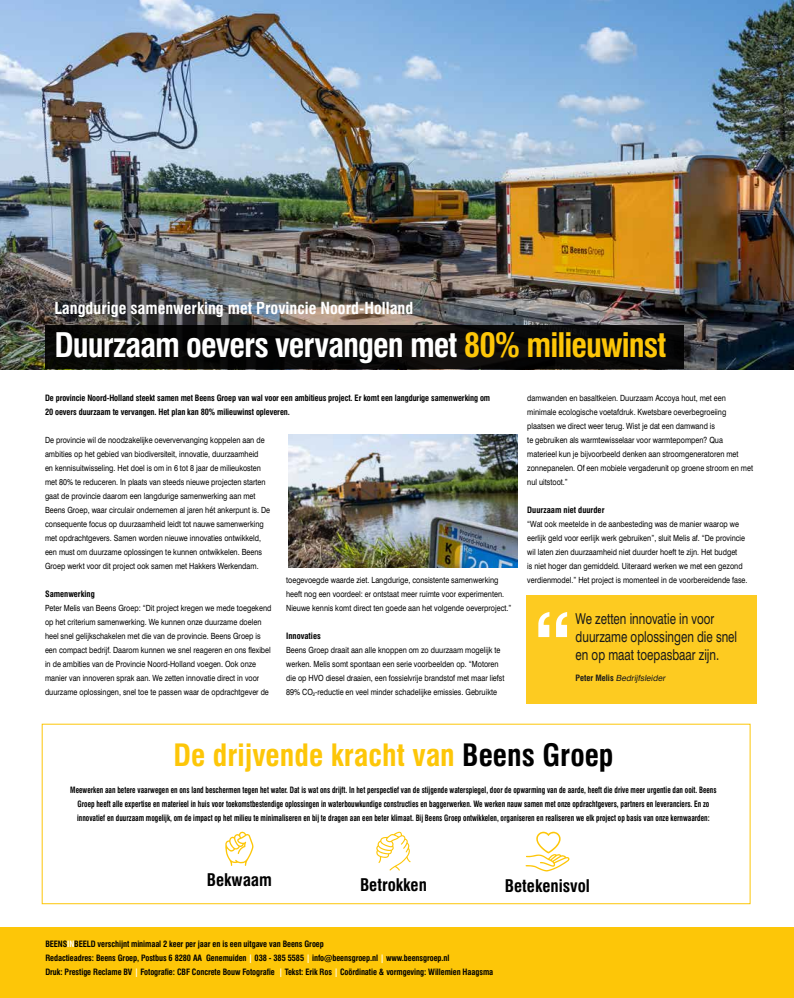
<style>
.page{position:relative;width:794px;height:998px;background:#fff}
.page>*{position:absolute;margin:0;border:0;box-sizing:border-box;transform-origin:0 0}
.t1{font:700 condensed 33px "Swiss 721 BT";letter-spacing:-.03em;color:#fff}
.t2{font:700 condensed 30px "Swiss 721 BT";color:#fdc608}
.t3{font:700 condensed 17px "Swiss 721 BT";color:#000}
.t4{font:700 condensed 16.2px "Swiss 721 BT";color:#fff}
.t5{font:15px/18px "Swiss 721 BT";color:#000;scale:.77 1}
.t6{font:8.5px/14px "Swiss 721 BT";color:#000;scale:.85 1}
.t7{font:700 condensed 8.5px/14px "Swiss 721 BT";color:#000;text-align:center;scale:.85 1}
.t8{font:700 condensed 8.5px/14px "Swiss 721 BT";color:#000}
.t9{font:italic 8.5px "Swiss 721 BT";color:#000}
.s1{color:#fdc608}
.s2{font-weight:700;font-style:normal;font-stretch:condensed}
.s3{color:#000}
.s4{color:#fff}
</style>
<div class="page">
<img style="left:0;top:0;width:794px;height:369px">
<div style="left:0;top:927px;width:794px;height:71px;background:#fdc608"></div>
<div style="left:45px;top:326px;width:639px;height:43px;background:#090909"></div>
<div style="left:526px;top:595px;width:230px;height:108px;background:#fdcb21"></div>
<svg style="left:538px;top:612px;width:29px;height:25px"></svg>
<div style="left:42px;top:724px;width:708px;height:180px;border:1px solid #fdc608"></div>
<svg style="left:225px;top:831px;width:28px;height:35px"></svg>
<svg style="left:376px;top:831px;width:35px;height:40px"></svg>
<svg style="left:525px;top:831px;width:45px;height:40px"></svg>
<img style="left:288px;top:434px;width:229px;height:133px">
<h3 class="t4" style="left:54px;top:299px;width:360px">Langdurige samenwerking met Provincie Noord-Holland</h3>
<h1 class="t1" style="left:54px;top:326px;width:613px">Duurzaam oevers vervangen met <span class="s1">80% milieuwinst</span></h1>
<p class="t8" style="left:45px;top:391px;width:447px">De provincie Noord-Holland steekt samen met Beens Groep van wal voor een ambitieus project. Er komt een langdurige samenwerking om<br>20 oevers duurzaam te vervangen. Het plan kan 80% milieuwinst opleveren.</p>
<p class="t6" style="left:45px;top:433px;width:266px">De provincie wil de noodzakelijke oeververvanging koppelen aan de ambities op het gebied van biodiversiteit, innovatie, duurzaamheid<br>en kennisuitwisseling. Het doel is om in 6 tot 8 jaar de milieukosten met 80% te reduceren. In plaats van steeds nieuwe projecten starten gaat de provincie daarom een langdurige samenwerking aan met Beens Groep, waar circulair ondernemen al jaren hét ankerpunt is. De consequente focus op duurzaamheid leidt tot nauwe samenwerking met opdrachtgevers. Samen worden nieuwe innovaties ontwikkeld, een must om duurzame oplossingen te kunnen ontwikkelen. Beens Groep werkt voor dit project ook samen met Hakkers Werkendam.</p>
<p class="t8" style="left:45px;top:587px;width:51px">Samenwerking</p>
<p class="t6" style="left:45px;top:601px;width:268px">Peter Melis van Beens Groep: “Dit project kregen we mede toegekend op het criterium samenwerking. We kunnen onze duurzame doelen heel snel gelijkschakelen met die van de provincie. Beens Groep is een compact bedrijf. Daarom kunnen we snel reageren en ons flexibel in de ambities van de Provincie Noord-Holland voegen. Ook onze manier van innoveren sprak aan. We zetten innovatie direct in voor duurzame oplossingen, snel toe te passen waar de opdrachtgever de</p>
<p class="t6" style="left:286px;top:573px;width:266px">toegevoegde waarde ziet. Langdurige, consistente samenwerking heeft nog een voordeel: er ontstaat meer ruimte voor experimenten.<br>Nieuwe kennis komt direct ten goede aan het volgende oeverproject.”</p>
<p class="t8" style="left:286px;top:629px;width:36px">Innovaties</p>
<p class="t6" style="left:286px;top:643px;width:258px">Beens Groep draait aan alle knoppen om zo duurzaam mogelijk te werken. Melis somt spontaan een serie voorbeelden op. “Motoren die op HVO diesel draaien, een fossielvrije brandstof met maar liefst 89% CO<sub>2</sub>-reductie en veel minder schadelijke emissies. Gebruikte</p>
<p class="t6" style="left:527px;top:391px;width:267px">damwanden en basaltkeien. Duurzaam Accoya hout, met een minimale ecologische voetafdruk. Kwetsbare oeverbegroeiing plaatsen we direct weer terug. Wist je dat een damwand is<br>te gebruiken als warmtewisselaar voor warmtepompen? Qua materieel kun je bijvoorbeeld denken aan stroomgeneratoren met zonnepanelen. Of een mobiele vergaderunit op groene stroom en met nul uitstoot.”</p>
<p class="t8" style="left:527px;top:503px;width:79px">Duurzaam niet duurder</p>
<p class="t6" style="left:527px;top:517px;width:261px">“Wat ook meetelde in de aanbesteding was de manier waarop we eerlijk geld voor eerlijk werk gebruiken”, sluit Melis af. “De provincie wil laten zien duurzaamheid niet duurder hoeft te zijn. Het budget<br>is niet hoger dan gemiddeld. Uiteraard werken we met een gezond verdienmodel.” Het project is momenteel in de voorbereidende fase.</p>
<h3 class="t5" style="left:575px;top:610px;width:211px">We zetten innovatie in voor duurzame oplossingen die snel en op maat toepasbaar zijn.</h3>
<p class="t9" style="left:575px;top:672px;width:93px"><span class="s2">P e t e r M e l i s</span> Bedrijfsleider</p>
<h2 class="t2" style="left:173px;top:737px;width:442px">De drijvende kracht van <span class="s3">Beens Groep</span></h2>
<p class="t7" style="left:70px;top:783px;width:762px">Meewerken aan betere vaarwegen en ons land beschermen tegen het water. Dat is wat ons drijft. In het perspectief van de stijgende waterspiegel, door de opwarming van de aarde, heeft die drive meer urgentie dan ooit. Beens<br>Groep heeft alle expertise en materieel in huis voor toekomstbestendige oplossingen in waterbouwkundige constructies en baggerwerken. We werken nauw samen met onze opdrachtgevers, partners en leveranciers. En zo innovatief en duurzaam mogelijk, om de impact op het milieu te minimaliseren en bij te dragen aan een beter klimaat. Bij Beens Groep ontwikkelen, organiseren en realiseren we elk project op basis van onze kernwaarden:</p>
<h3 class="t3" style="left:207px;top:870px;width:67px">Bekwaam</h3>
<h3 class="t3" style="left:360px;top:874px;width:68px">Betrokken</h3>
<h3 class="t3" style="left:505px;top:875px;width:87px">Betekenisvol</h3>
<p class="t8" style="left:45px;top:937px;width:449px">BEENS<span class="s4">IN</span>BEELD verschijnt minimaal 2 keer per jaar en is een uitgave van Beens Groep<br>Redactieadres: Beens Groep, Postbus 6 8280 AA Genemuiden <span class="s4">|</span> 038 - 385 5585 <span class="s4">|</span> info@beensgroep.nl <span class="s4">|</span> www.beensgroep.nl<br>Druk: Prestige Reclame BV <span class="s4">|</span> Fotografie: CBF Concrete Bouw Fotografie <span class="s4">|</span> Tekst: Erik Ros <span class="s4">|</span> Coördinatie &amp; vormgeving: Willemien Haagsma</p>
</div>
